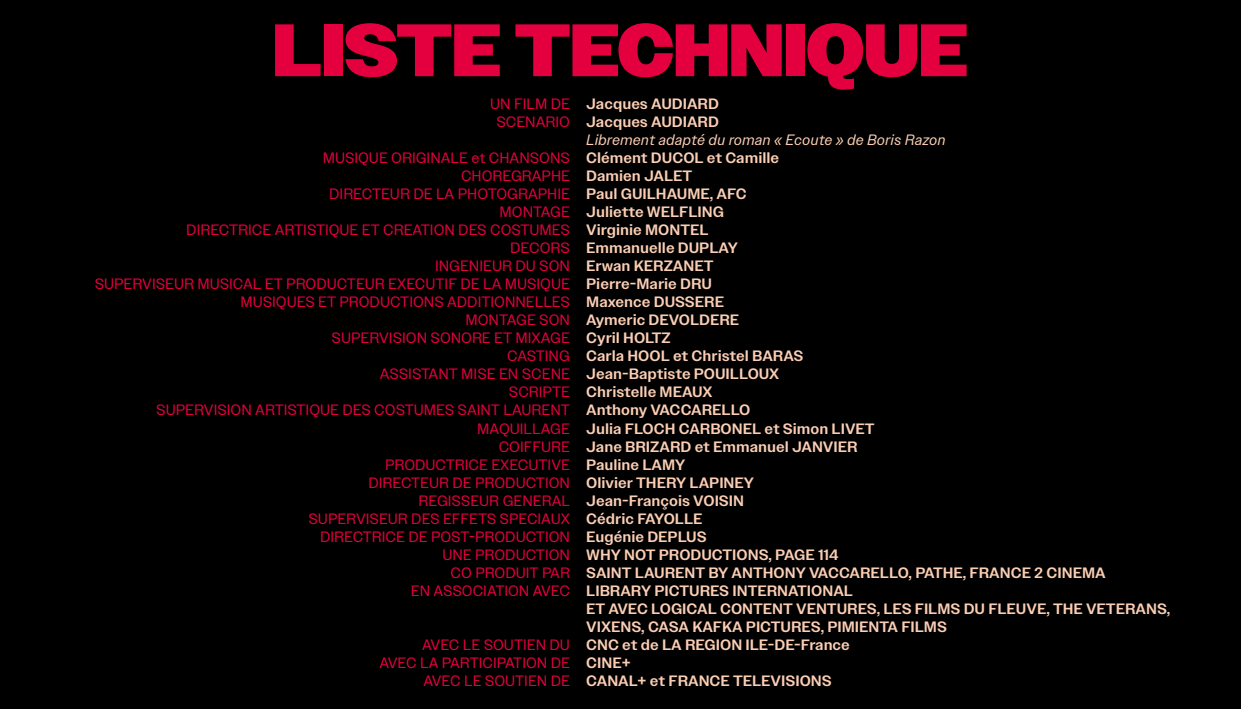
<style>
.page{position:relative;width:1241px;height:709px;background:#fff}
.page>*{position:absolute;margin:0;border:0;box-sizing:border-box;transform-origin:0 0}
.t1{font:900 74px "Owners";color:#e4003e}
.t2{font:500 15px "Owners Text";color:#fbceb4}
.t3{font:15px "Owners Text";color:#e4003e}
.t4{font:italic 15px "Owners Text";color:#fbceb4}
.s1{font-weight:400;color:#e4003e}
.s2{font-weight:500;color:#fbceb4}
</style>
<div class="page">
<div style="left:0;top:0;width:1240px;height:709px;background:#000"></div>
<h1 class="t1" style="left:273px;top:7px;width:696px">LISTE TECHNIQUE</h1>
<p class="t2" style="left:490px;top:95px;width:230px"><span class="s1">UN FILM DE</span> Jacques AUDIARD</p>
<p class="t2" style="left:496px;top:113px;width:224px"><span class="s1">SCENARIO</span> Jacques AUDIARD</p>
<p class="t4" style="left:586px;top:131px;width:361px">Librement adapté du roman « Ecoute » de Boris Razon</p>
<p class="t3" style="left:323px;top:149px;width:458px">MUSIQUE ORIGINALE et CHANSONS <span class="s2">Clément DUCOL et Camille</span></p>
<p class="t3" style="left:461px;top:167px;width:232px">CHOREGRAPHE <span class="s2">Damien JALET</span></p>
<p class="t3" style="left:329px;top:185px;width:419px">DIRECTEUR DE LA PHOTOGRAPHIE <span class="s2">Paul GUILHAUME, AFC</span></p>
<p class="t2" style="left:499px;top:203px;width:226px"><span class="s1">MONTAGE</span> Juliette WELFLING</p>
<p class="t3" style="left:186px;top:221px;width:523px">DIRECTRICE ARTISTIQUE ET CREATION DES COSTUMES <span class="s2">Virginie MONTEL</span></p>
<p class="t2" style="left:510px;top:239px;width:229px"><span class="s1">DECORS</span> Emmanuelle DUPLAY</p>
<p class="t3" style="left:435px;top:257px;width:280px">INGENIEUR DU SON <span class="s2">Erwan KERZANET</span></p>
<p class="t3" style="left:95px;top:275px;width:619px">SUPERVISEUR MUSICAL ET PRODUCTEUR EXECUTIF DE LA MUSIQUE <span class="s2">Pierre-Marie DRU</span></p>
<p class="t3" style="left:240px;top:293px;width:485px">MUSIQUES ET PRODUCTIONS ADDITIONNELLES <span class="s2">Maxence DUSSERE</span></p>
<p class="t2" style="left:465px;top:311px;width:275px"><span class="s1">MONTAGE SON</span> Aymeric DEVOLDERE</p>
<p class="t3" style="left:331px;top:329px;width:341px">SUPERVISION SONORE ET MIXAGE <span class="s2">Cyril HOLTZ</span></p>
<p class="t2" style="left:507px;top:347px;width:298px"><span class="s1">CASTING</span> Carla HOOL et Christel BARAS</p>
<p class="t2" style="left:380px;top:365px;width:401px"><span class="s1">ASSISTANT MISE EN SCENE</span> Jean-Baptiste POUILLOUX</p>
<p class="t2" style="left:509px;top:383px;width:205px"><span class="s1">SCRIPTE</span> Christelle MEAUX</p>
<p class="t3" style="left:156px;top:401px;width:595px">SUPERVISION ARTISTIQUE DES COSTUMES SAINT LAURENT <span class="s2">Anthony VACCARELLO</span></p>
<p class="t2" style="left:477px;top:419px;width:399px"><span class="s1">MAQUILLAGE</span> Julia FLOCH CARBONEL et Simon LIVET</p>
<p class="t2" style="left:498px;top:437px;width:360px"><span class="s1">COIFFURE</span> Jane BRIZARD et Emmanuel JANVIER</p>
<p class="t3" style="left:385px;top:455px;width:302px">PRODUCTRICE EXECUTIVE <span class="s2">Pauline LAMY</span></p>
<p class="t3" style="left:368px;top:473px;width:387px">DIRECTEUR DE PRODUCTION <span class="s2">Olivier THERY LAPINEY</span></p>
<p class="t2" style="left:418px;top:491px;width:327px"><span class="s1">REGISSEUR GENERAL</span> Jean-François VOISIN</p>
<p class="t3" style="left:308px;top:509px;width:395px">SUPERVISEUR DES EFFETS SPECIAUX <span class="s2">Cédric FAYOLLE</span></p>
<p class="t3" style="left:320px;top:527px;width:388px">DIRECTRICE DE POST-PRODUCTION <span class="s2">Eugénie DEPLUS</span></p>
<p class="t2" style="left:442px;top:545px;width:397px"><span class="s1">UNE PRODUCTION</span> WHY NOT PRODUCTIONS, PAGE 114</p>
<p class="t2" style="left:450px;top:563px;width:656px"><span class="s1">CO PRODUIT PAR</span> SAINT LAURENT BY ANTHONY VACCARELLO, PATHE, FRANCE 2 CINEMA</p>
<p class="t2" style="left:411px;top:581px;width:443px"><span class="s1">EN ASSOCIATION AVEC</span> LIBRARY PICTURES INTERNATIONAL</p>
<p class="t2" style="left:586px;top:599px;width:585px">ET AVEC LOGICAL CONTENT VENTURES, LES FILMS DU FLEUVE, THE VETERANS,</p>
<p class="t2" style="left:586px;top:617px;width:362px">VIXENS, CASA KAFKA PICTURES, PIMIENTA FILMS</p>
<p class="t2" style="left:422px;top:635px;width:429px"><span class="s1">AVEC LE SOUTIEN DU</span> CNC et de LA REGION ILE-DE-France</p>
<p class="t3" style="left:379px;top:653px;width:253px">AVEC LA PARTICIPATION DE <span class="s2">CINE+</span></p>
<p class="t2" style="left:423px;top:671px;width:409px"><span class="s1">AVEC LE SOUTIEN DE</span> CANAL+ et FRANCE TELEVISIONS</p>
</div>
